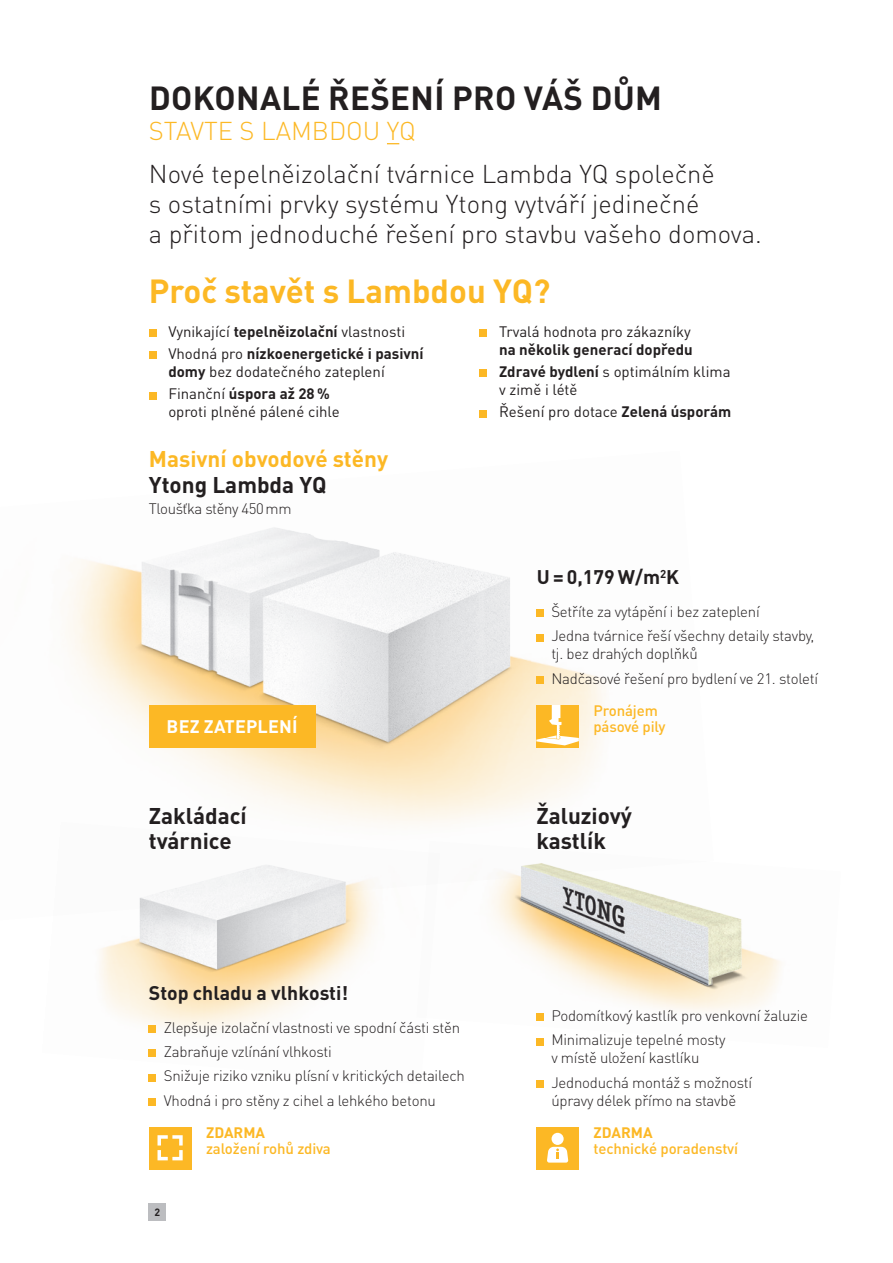
<style>
.page{position:relative;width:893px;height:1263px;background:#fff}
.page>*{position:absolute;margin:0;border:0;box-sizing:border-box;transform-origin:0 0}
.headline{font:700 33px "DIN Pro";letter-spacing:.01em;color:#231f20}
.headline-2{font:700 33px "DIN Pro";color:#fcb825}
.Kapitelheadline_gelb{font:300 25.5px/30px "DIN Pro";color:#231f20}
.Kapitelheadline_gelb-2{font:300 25.5px "DIN Pro";color:#fcb825}
.podnadpis_1{font:700 22.5px/25.2px "DIN Pro";color:#231f20}
.podnadpis_1-2{font:700 22.5px "DIN Pro";color:#fcb825}
.copytext{font:700 19.5px "DIN Pro";color:#231f20}
.podnadpis_1-3{font:700 18px "DIN Pro";letter-spacing:.01em;color:#fff}
.copytext-2{font:300 15px/18px "DIN Pro";letter-spacing:-.015em;color:#231f20}
.Box_Bulletpoints_Pla{font:15px/18px "DIN Pro";color:#231f20}
.Box_Bulletpoints_Pla-2{font:500 15px/15.6px "DIN Pro";letter-spacing:-.01em;color:#fcb825}
.Box_Bulletpoints_Pla-3{font:700 15px "DIN Pro";color:#fcb825}
.Normální{font:700 10.5px "DIN Pro";color:#231f20}
.s1{font-weight:700}
</style>
<div class="page">
<img style="left:67px;top:559px;width:538px;height:264px">
<img style="left:461px;top:809px;width:320px;height:212px">
<img style="left:67px;top:822px;width:373px;height:260px">
<img style="left:115px;top:849px;width:243px;height:142px">
<svg style="left:387px;top:143px;width:12px;height:1px"></svg>
<div style="left:149px;top:329px;width:7px;height:8px;background:#fcb825"></div>
<div style="left:149px;top:351px;width:7px;height:8px;background:#fcb825"></div>
<div style="left:149px;top:392px;width:7px;height:7px;background:#fcb825"></div>
<div style="left:480px;top:329px;width:7px;height:8px;background:#fcb825"></div>
<div style="left:480px;top:369px;width:7px;height:8px;background:#fcb825"></div>
<div style="left:480px;top:410px;width:7px;height:7px;background:#fcb825"></div>
<hr style="left:892px;top:283px;width:1px;height:95px;background:#231f20">
<img style="left:109px;top:527px;width:236px;height:181px">
<img style="left:242px;top:542px;width:289px;height:220px">
<div style="left:536px;top:610px;width:7px;height:7px;background:#fcb825"></div>
<div style="left:536px;top:634px;width:7px;height:7px;background:#fcb825"></div>
<div style="left:536px;top:676px;width:7px;height:8px;background:#fcb825"></div>
<div style="left:149px;top:705px;width:166px;height:42px;background:#fcb825"></div>
<div style="left:536px;top:705px;width:43px;height:42px;background:#fcb825"></div>
<svg style="left:536px;top:705px;width:43px;height:40px"></svg>
<div style="left:536px;top:1127px;width:43px;height:42px;background:#fcb825"></div>
<div style="left:552px;top:1133px;width:12px;height:12px;background:#fff;border-radius:50%"></div>
<svg style="left:547px;top:1147px;width:21px;height:15px"></svg>
<div style="left:536px;top:1014px;width:7px;height:7px;background:#fcb825"></div>
<div style="left:536px;top:1038px;width:7px;height:7px;background:#fcb825"></div>
<div style="left:536px;top:1080px;width:7px;height:8px;background:#fcb825"></div>
<div style="left:149px;top:1025px;width:7px;height:7px;background:#fcb825"></div>
<div style="left:149px;top:1050px;width:7px;height:7px;background:#fcb825"></div>
<div style="left:149px;top:1074px;width:7px;height:7px;background:#fcb825"></div>
<div style="left:149px;top:1098px;width:7px;height:8px;background:#fcb825"></div>
<div style="left:149px;top:1127px;width:42px;height:42px;background:#fcb825"></div>
<svg style="left:157px;top:1135px;width:26px;height:25px"></svg>
<div style="left:149px;top:1203px;width:17px;height:17px;background:#bcbdc0"></div>
<p class="headline" style="left:149px;top:76px;width:514px">DOKONALÉ ŘEŠENÍ PRO VÁŠ DŮM</p>
<p class="Kapitelheadline_gelb-2" style="left:149px;top:115px;width:269px">STAVTE S LAMBDOU YQ</p>
<p class="Kapitelheadline_gelb" style="left:149px;top:159px;width:614px">Nové tepelněizolační tvárnice Lambda YQ společně<br>s ostatními prvky systému Ytong vytváří jedinečné<br>a přitom jednoduché řešení pro stavbu vašeho domova.</p>
<p class="headline-2" style="left:149px;top:269px;width:403px">Proč stavět s Lambdou YQ?</p>
<p class="Box_Bulletpoints_Pla" style="left:168px;top:322px;width:238px">Vynikající <span class="s1">tepelněizolační</span> vlastnosti</p>
<p class="Box_Bulletpoints_Pla" style="left:168px;top:344px;width:257px">Vhodná pro <span class="s1">nízkoenergetické i pasivní domy</span> bez dodatečného zateplení</p>
<p class="Box_Bulletpoints_Pla" style="left:168px;top:385px;width:173px">Finanční <span class="s1">úspora až 28 % </span>oproti plněné pálené cihle</p>
<p class="Box_Bulletpoints_Pla" style="left:499px;top:322px;width:195px">Trvalá hodnota pro zákazníky <span class="s1">na několik generací dopředu</span></p>
<p class="Box_Bulletpoints_Pla" style="left:499px;top:362px;width:233px"><span class="s1">Zdravé bydlení</span> s optimálním klima v zimě i létě</p>
<p class="Box_Bulletpoints_Pla" style="left:499px;top:403px;width:234px">Řešení pro dotace <span class="s1">Zelená úsporám</span></p>
<p class="podnadpis_1-2" style="left:149px;top:444px;width:241px">Masivní obvodové stěny</p>
<p class="podnadpis_1" style="left:149px;top:471px;width:179px">Ytong Lambda YQ</p>
<p class="copytext-2" style="left:149px;top:499px;width:144px">Tloušťka stěny 450mm</p>
<p class="podnadpis_1-3" style="left:167px;top:715px;width:133px">BEZ ZATEPLENÍ</p>
<p class="copytext" style="left:537px;top:564px;width:144px">U = 0,179 W/m<sup>2</sup>K</p>
<p class="copytext-2" style="left:551px;top:602px;width:210px">Šetříte za vytápění i bez zateplení</p>
<p class="copytext-2" style="left:551px;top:627px;width:264px">Jedna tvárnice řeší všechny detaily stavby, tj. bez drahých doplňků</p>
<p class="copytext-2" style="left:551px;top:669px;width:268px">Nadčasové řešení pro bydlení ve 21. století</p>
<p class="Box_Bulletpoints_Pla-2" style="left:593px;top:703px;width:74px">Pronájem pásové pily</p>
<p class="podnadpis_1" style="left:149px;top:803px;width:99px">Zakládací tvárnice</p>
<p class="podnadpis_1" style="left:536px;top:803px;width:97px">Žaluziový kastlík</p>
<p class="copytext" style="left:149px;top:980px;width:201px">Stop chladu a vlhkosti!</p>
<p class="copytext-2" style="left:164px;top:1018px;width:298px">Zlepšuje izolační vlastnosti ve spodní části stěn</p>
<p class="copytext-2" style="left:164px;top:1042px;width:170px">Zabraňuje vzlínání vlhkosti</p>
<p class="copytext-2" style="left:164px;top:1067px;width:303px">Snižuje riziko vzniku plísní v kritických detailech</p>
<p class="copytext-2" style="left:164px;top:1091px;width:274px">Vhodná i pro stěny z cihel a lehkého betonu</p>
<p class="Box_Bulletpoints_Pla-3" style="left:206px;top:1123px;width:61px">ZDARMA</p>
<p class="Box_Bulletpoints_Pla-2" style="left:206px;top:1140px;width:126px">založení rohů zdiva</p>
<p class="Normální" style="left:154px;top:1205px;width:7px">2</p>
<p class="copytext-2" style="left:551px;top:1006px;width:258px">Podomítkový kastlík pro venkovní žaluzie</p>
<p class="copytext-2" style="left:551px;top:1031px;width:176px">Minimalizuje tepelné mosty v místě uložení kastlíku</p>
<p class="copytext-2" style="left:551px;top:1073px;width:202px">Jednoduchá montáž s možností úpravy délek přímo na stavbě</p>
<p class="Box_Bulletpoints_Pla-3" style="left:594px;top:1123px;width:61px">ZDARMA</p>
<p class="Box_Bulletpoints_Pla-2" style="left:594px;top:1140px;width:146px">technické poradenství</p>
</div>
